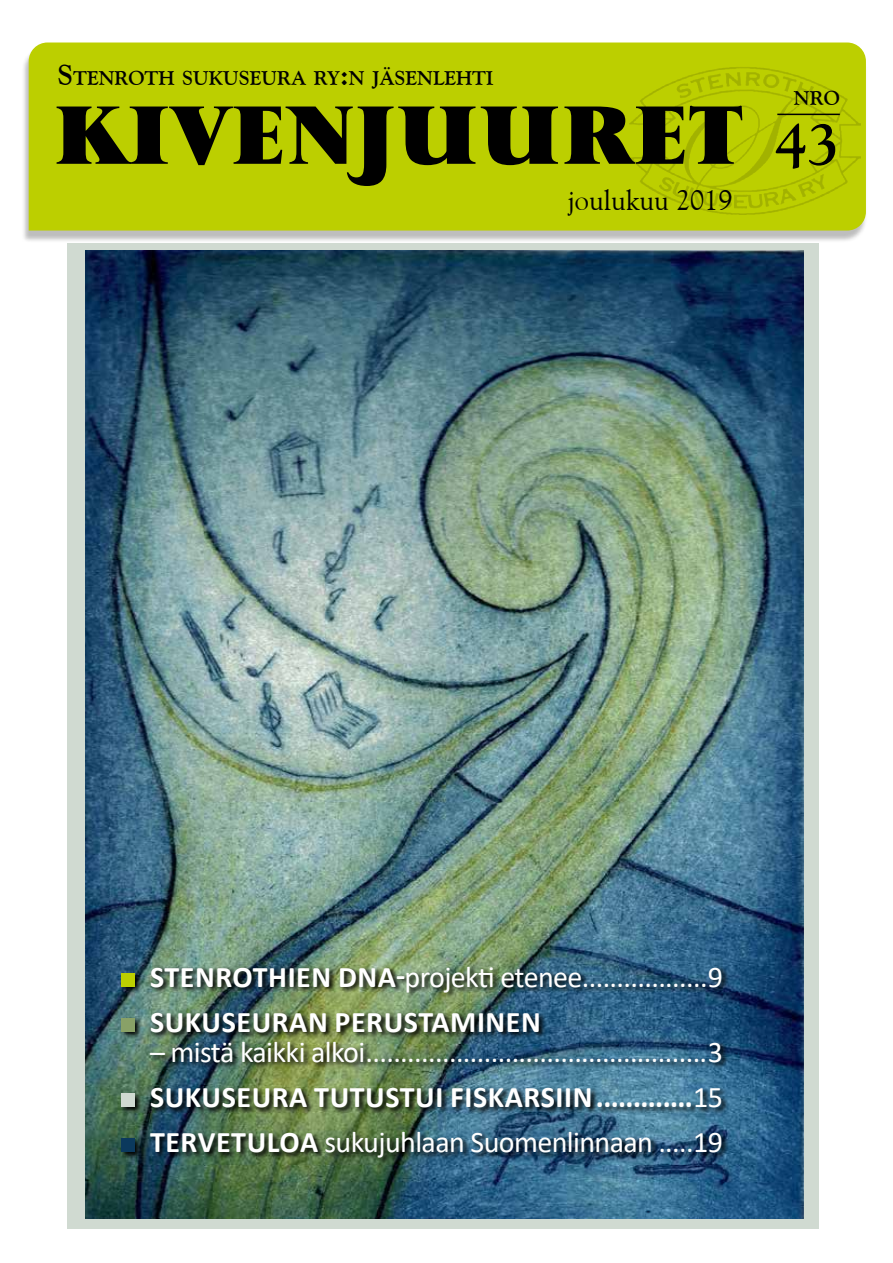
<style>
.page{position:relative;width:893px;height:1263px;background:#fff}
.page>*{position:absolute;margin:0;border:0;box-sizing:border-box;transform-origin:0 0}
.t1{font:900 94.5px "Lapidary 333 BT";color:#000}
.t2{font:700 60px "Goudy Old Style BT";color:#000}
.t3{font:30px/45px "Calibri";letter-spacing:-.02em;color:#fff;text-align:justify}
.t4{font:700 30px/45px "Calibri";letter-spacing:.02em;color:#fff}
.t5{font:28.5px "Goudy Old Style BT";color:#000}
.t6{font:700 19.95px "Goudy Old Style BT";color:#000}
.s1{font-size:28.5px}
.s2{font-weight:400}
.s3{font-weight:700}
</style>
<div class="page">
<div style="left:68px;top:243px;width:751px;height:986px;background:#d0dad1"></div>
<div style="left:21px;top:46px;width:846px;height:197px;background:#000;opacity:.26"></div>
<div style="left:28px;top:42px;width:839px;height:189px;background:#bccf00"></div>
<img style="left:628px;top:66px;width:233px;height:148px">
<hr style="left:777px;top:114px;width:63px;height:1px;background:#000">
<img style="left:85px;top:251px;width:719px;height:967px">
<img style="left:120px;top:965px;width:609px;height:200px">
<div style="left:122px;top:973px;width:13px;height:14px;background:#bccf00"></div>
<div style="left:122px;top:1018px;width:13px;height:14px;background:#89a167"></div>
<div style="left:122px;top:1093px;width:13px;height:14px;background:#d0dad1"></div>
<div style="left:122px;top:1138px;width:13px;height:14px;background:#0b395d"></div>
<p class="t6" style="left:58px;top:66px;width:437px"><span class="s1">S</span>TENROTH SUKUSEURA RY<span class="s1">:</span>N JÄSENLEHTI</p>
<h1 class="t1" style="left:53px;top:79px;width:691px">KIVENJUURET</h1>
<p class="t5" style="left:568px;top:182px;width:166px">joulukuu 2019</p>
<p class="t6" style="left:794px;top:86px;width:47px">NRO</p>
<h2 class="t2" style="left:775px;top:107px;width:66px">43</h2>
<p class="t4" style="left:150px;top:954px;width:575px">STENROTHIEN DNA-<span class="s2">projekti etenee..................9<br></span>SUKUSEURAN PERUSTAMINEN</p>
<p class="t3" style="left:150px;top:1029px;width:575px">– mistä kaikki alkoi.................................................3<br><span class="s3">SUKUSEURA TUTUSTUI FISKARSIIN.............</span>15<br><span class="s3">TERVETULOA</span> sukujuhlaan Suomenlinnaan .....19</p>
</div>
